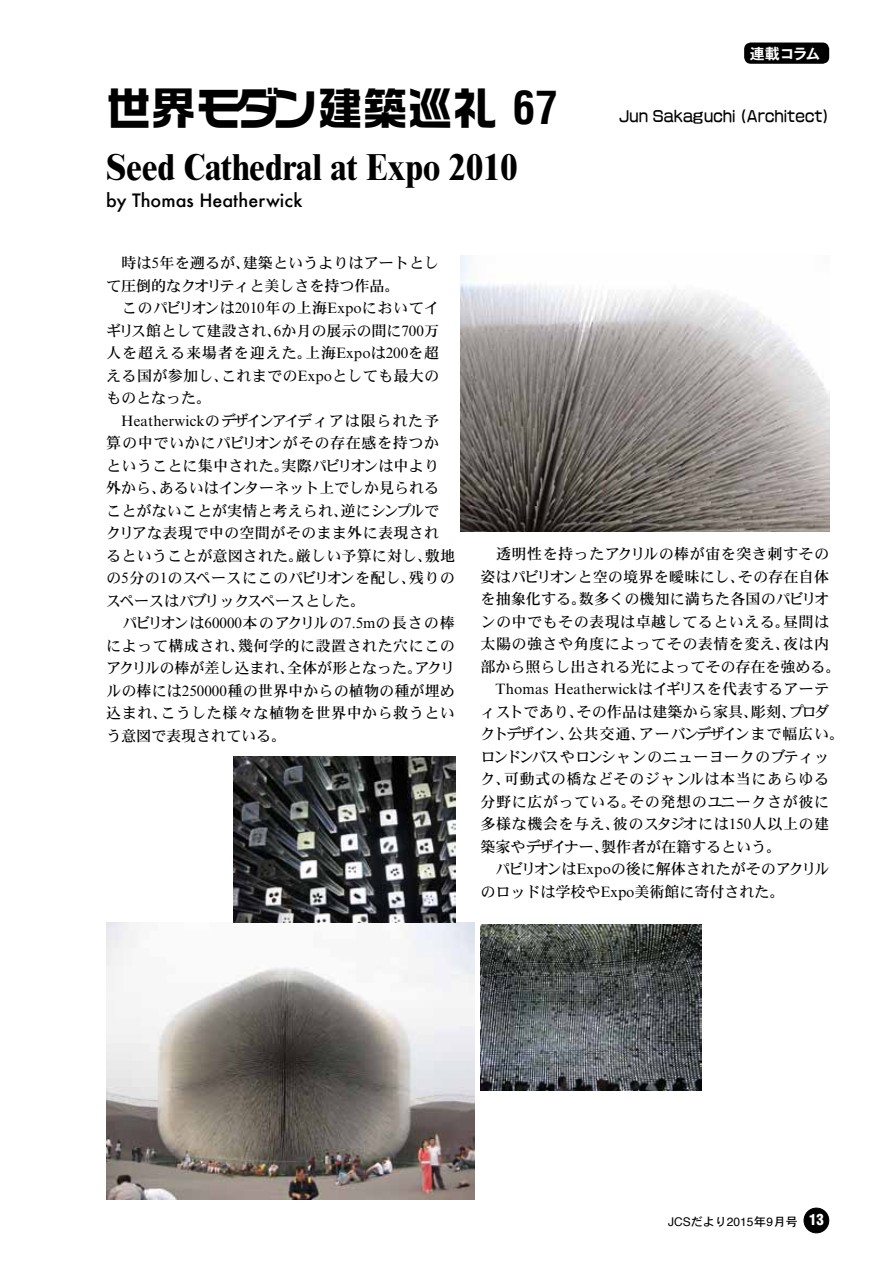
<style>
.page{position:relative;width:893px;height:1263px;background:#fff}
.page>*{position:absolute;margin:0;border:0;box-sizing:border-box;transform-origin:0 0}
.t1{font:45px "True Logo G Extra RKSJ H";color:#000}
.t2{font:36px "DF Mincho UB";color:#000;scale:.9 1}
.t3{font:500 18px "Futura";color:#000}
.t4{font:15px/22.5px "DFHS Mincho W5";letter-spacing:.01em;color:#000}
.t5{font:15px "True Logo Maru Bold RKSJ H";color:#000;scale:.9 1}
.t6{font:15px "DFHS Gothic W7";letter-spacing:-.075em;color:#fff}
.t7{font:12px "Helvetica";color:#000}
.s1{font-family:"Helvetica";font-weight:700;font-stretch:condensed}
.s2{font-family:"DFHS Gothic W5"}
.s3{font-weight:900;font-stretch:condensed;font-size:15px;color:#fff}
</style>
<div class="page">
<div style="left:804px;top:1208px;width:25px;height:25px;background:#000;border-radius:50%"></div>
<div style="left:804px;top:1208px;width:25px;height:25px;border:1px solid #000;border-radius:50%"></div>
<div style="left:744px;top:43px;width:85px;height:21px;background:#000;border-radius:7px"></div>
<img style="left:460px;top:255px;width:369px;height:277px">
<img style="left:106px;top:923px;width:369px;height:276px">
<img style="left:480px;top:924px;width:222px;height:166px">
<img style="left:234px;top:757px;width:221px;height:166px">
<h1 class="t1" style="left:106px;top:85px;width:453px">世界モダン建築巡礼 <span class="s1">67</span></h1>
<h2 class="t2" style="left:106px;top:149px;width:459px">Seed Cathedral at Expo 2010</h2>
<p class="t3" style="left:106px;top:188px;width:198px">by Thomas Heatherwick</p>
<p class="t6" style="left:750px;top:46px;width:72px">連載コラム</p>
<p class="t5" style="left:619px;top:109px;width:235px">Jun Sakaguchi (Architect)</p>
<p class="t4" style="left:106px;top:252px;width:350px">　時は5年を遡るが、建築というよりはアートとして圧倒的なクオリティと美しさを持つ作品。<br>　このパビリオンは2010年の上海Expoにおいてイギリス館として建設され、6か月の展示の間に700万人を超える来場者を迎えた。上海Expoは200を超える国が参加し、これまでのExpoとしても最大のものとなった。<br>　Heatherwickのデザインアイディアは限られた予算の中でいかにパビリオンがその存在感を持つかということに集中された。実際パビリオンは中より外から、あるいはインターネット上でしか見られることがないことが実情と考えられ、逆にシンプルでクリアな表現で中の空間がそのまま外に表現されるということが意図された。厳しい予算に対し、敷地の5分の1のスペースにこのパビリオンを配し、残りのスペースはパブリックスペースとした。<br>　パビリオンは60000本のアクリルの7.5mの長さの棒によって構成され、幾何学的に設置された穴にこのアクリルの棒が差し込まれ、全体が形となった。アクリルの棒には250000種の世界中からの植物の種が埋め込まれ、こうした様々な植物を世界中から救うという意図で表現されている。</p>
<p class="t4" style="left:480px;top:543px;width:365px">　透明性を持ったアクリルの棒が宙を突き刺すその姿はパビリオンと空の境界を曖昧にし、その存在自体を抽象化する。数多くの機知に満ちた各国のパビリオンの中でもその表現は卓越してるといえる。昼間は太陽の強さや角度によってその表情を変え、夜は内部から照らし出される光によってその存在を強める。　Thomas Heatherwickはイギリスを代表するアーティストであり、その作品は建築から家具、彫刻、プロダクトデザイン、公共交通、アーバンデザインまで幅広い。ロンドンバスやロンシャンのニューヨークのブティック、可動式の橋などそのジャンルは本当にあらゆる分野に広がっている。その発想のユニークさが彼に多様な機会を与え、彼のスタジオには150人以上の建築家やデザイナー、製作者が在籍するという。<br>　パビリオンはExpoの後に解体されたがそのアクリルのロッドは学校やExpo美術館に寄付された。</p>
<p class="t7" style="left:668px;top:1212px;width:157px">JCS<span class="s2">だより</span>2015<span class="s2">年</span>9<span class="s2">月号</span> <span class="s3">13</span></p>
</div>
